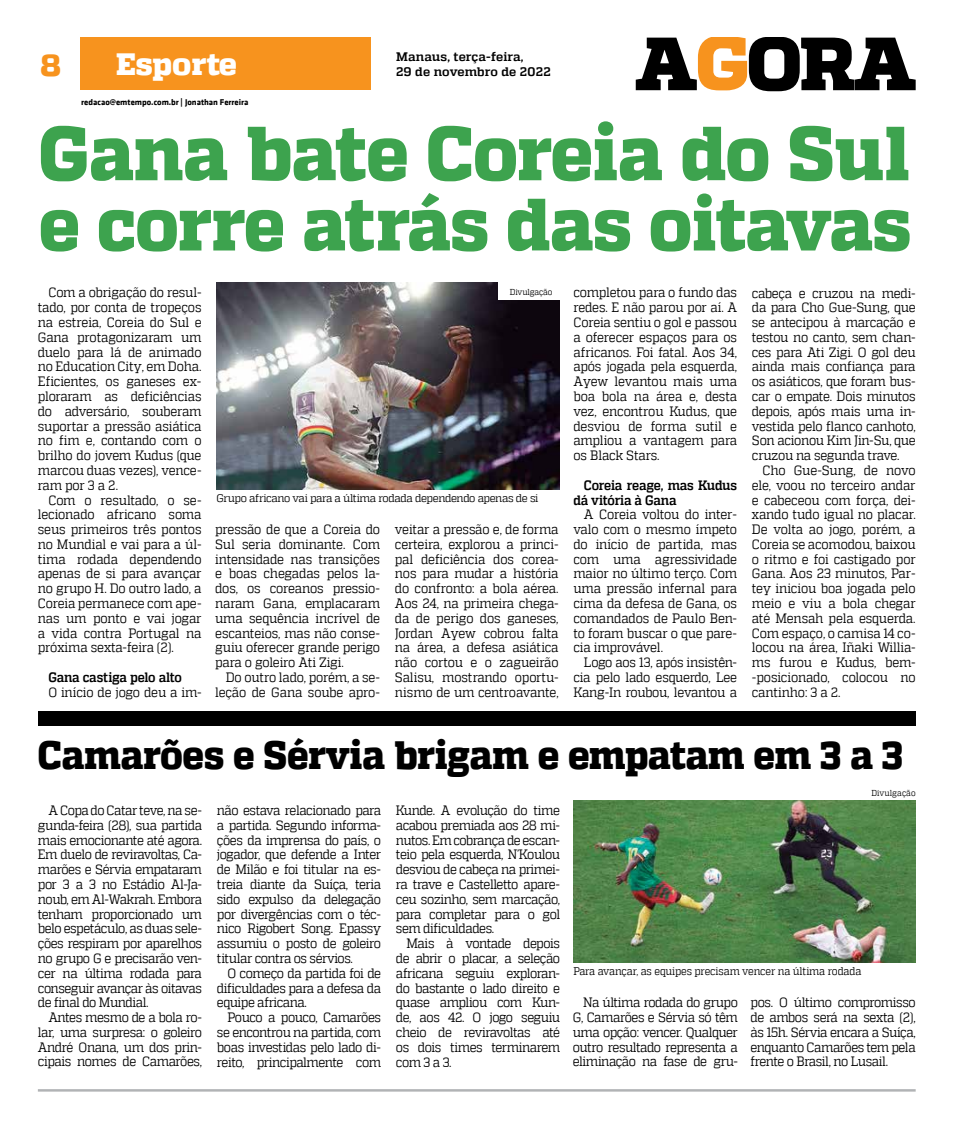
<style>
.page{position:relative;width:957px;height:1134px;background:#fff}
.page>*{position:absolute;margin:0;border:0;box-sizing:border-box;transform-origin:0 0}
.t1{font:800 76.38px "MW Quadon";letter-spacing:-.015em;color:#3da34e;scale:.95 1}
.t2{font:800 73.88px "MW Quadon";letter-spacing:-.02em;color:#3da34e;scale:.95 1}
.t3{font:800 39.38px "MW Quadon";letter-spacing:-.015em;color:#000;scale:.93 1}
.t4{font:800 30.75px "MW Quadon";color:#fff}
.t5{font:800 30.75px "MW Quadon";color:#f7931e}
.t6{font:13.5px/14.8px "MW Quadon";letter-spacing:-.025em;color:#000;text-align:justify;scale:.9 1}
.t7{font:700 13.5px/14.8px "MW Quadon";letter-spacing:-.015em;color:#000;scale:.9 1}
.t8{font:700 12.38px "MW Quadon";letter-spacing:.005em;color:#000}
.t9{font:11.12px "MW Quadon";letter-spacing:-.025em;color:#000;scale:.95 1}
.t10{font:11.12px "MW Quadon";letter-spacing:-.025em;color:#000;scale:.9 1}
.t11{font:700 8.62px "MW Klavika Bd";color:#000}
.t12{font:8.62px "MW Quadon";color:#000;scale:.9 1}
</style>
<div class="page">
<div style="left:81px;top:38px;width:290px;height:52px;background:#f7931e"></div>
<svg style="left:636px;top:38px;width:279px;height:53px"></svg>
<hr style="left:38px;top:1089px;width:877px;height:2px;background:#b1b3b5">
<img style="left:216px;top:283px;width:343px;height:207px">
<div style="left:498px;top:283px;width:61px;height:17px;background:#fff"></div>
<div style="left:38px;top:711px;width:877px;height:15px;background:#000"></div>
<img style="left:573px;top:800px;width:342px;height:163px">
<h3 class="t5" style="left:41px;top:47px;width:22px">8</h3>
<h3 class="t4" style="left:116px;top:46px;width:122px">Esporte</h3>
<p class="t11" style="left:81px;top:96px;width:169px">redacao@emtempo.com.br | Jonathan Ferreira</p>
<p class="t8" style="left:396px;top:49px;width:129px">Manaus, terça-feira,</p>
<p class="t8" style="left:396px;top:64px;width:156px">29 de novembro de 2022</p>
<h1 class="t1" style="left:39px;top:109px;width:918px">Gana bate Coreia do Sul</h1>
<h2 class="t2" style="left:39px;top:181px;width:920px">e corre atrás das oitavas</h2>
<p class="t6" style="left:38px;top:285px;width:183px;text-indent:11px">Com a obrigação do resul&shy;tado, por conta de tropeços na estreia, Coreia do Sul e Gana protagonizaram um duelo para lá de animado no Education City, em Doha.<br>Eficientes, os ganeses ex&shy;ploraram as deficiências do adversário, souberam suportar a pressão asiática no fim e, contando com o brilho do jovem Kudus (que marcou duas vezes), vence&shy;ram por 3 a 2.</p>
<p class="t6" style="left:38px;top:492px;width:183px;text-indent:11px">Com o resultado, o se&shy;lecionado africano soma seus primeiros três pontos no Mundial e vai para a úl&shy;tima rodada dependendo apenas de si para avançar no grupo H. Do outro lado, a Coreia permanece com ape&shy;nas um ponto e vai jogar a vida contra Portugal na próxima sexta-feira (2).</p>
<p class="t7" style="left:48px;top:670px;width:150px">Gana castiga pelo alto</p>
<p class="t6" style="left:48px;top:685px;width:172px">O início de jogo deu a im-</p>
<p class="t12" style="left:510px;top:287px;width:49px">Divulgação</p>
<p class="t6" style="left:573px;top:285px;width:183px">completou para o fundo das redes. E não parou por aí. A Coreia sentiu o gol e passou a oferecer espaços para os africanos. Foi fatal. Aos 34, após jogada pela esquerda, Ayew levantou mais uma boa bola na área e, desta vez, encontrou Kudus, que desviou de forma sutil e ampliou a vantagem para os Black Stars.</p>
<p class="t7" style="left:573px;top:478px;width:183px;text-indent:11px">Coreia reage, mas Kudus dá vitória à Gana</p>
<p class="t6" style="left:573px;top:507px;width:183px;text-indent:11px">A Coreia voltou do inter&shy;valo com o mesmo ímpeto do início de partida, mas com uma agressividade maior no último terço. Com uma pressão infernal para cima da defesa de Gana, os comandados de Paulo Ben&shy;to foram buscar o que pare&shy;cia improvável.</p>
<p class="t6" style="left:573px;top:655px;width:183px;text-indent:11px">Logo aos 13, após insistên&shy;cia pelo lado esquerdo, Lee Kang-In roubou, levantou a</p>
<p class="t9" style="left:216px;top:491px;width:340px">Grupo africano vai para a última rodada dependendo apenas de si</p>
<p class="t6" style="left:215px;top:522px;width:185px">pressão de que a Coreia do Sul seria dominante. Com intensidade nas transições e boas chegadas pelos la&shy;dos, os coreanos pressio&shy;naram Gana, emplacaram uma sequência incrível de escanteios, mas não conse&shy;guiu oferecer grande perigo para o goleiro Ati Zigi.</p>
<p class="t6" style="left:215px;top:670px;width:185px;text-align:right">Do outro lado, porém, a se&shy;leção de Gana soube apro-</p>
<p class="t6" style="left:395px;top:522px;width:183px">veitar a pressão e, de forma certeira, explorou a princi&shy;pal deficiência dos corea&shy;nos para mudar a história do confronto: a bola aérea.<br>Aos 24, na primeira chega&shy;da de perigo dos ganeses, Jordan Ayew cobrou falta na área, a defesa asiática não cortou e o zagueirão Salisu, mostrando oportu&shy;nismo de um centroavante,</p>
<p class="t6" style="left:752px;top:285px;width:183px">cabeça e cruzou na medi&shy;da para Cho Gue-Sung, que se antecipou à marcação e testou no canto, sem chan&shy;ces para Ati Zigi. O gol deu ainda mais confiança para os asiáticos, que foram bus&shy;car o empate. Dois minutos depois, após mais uma in&shy;vestida pelo flanco canhoto, Son acionou Kim Jin-Su, que cruzou na segunda trave.</p>
<p class="t6" style="left:752px;top:463px;width:183px;text-indent:11px">Cho Gue-Sung, de novo ele, voou no terceiro andar e cabeceou com força, dei&shy;xando tudo igual no placar.<br>De volta ao jogo, porém, a Coreia se acomodou, baixou o ritmo e foi castigado por Gana. Aos 23 minutos, Par&shy;tey iniciou boa jogada pelo meio e viu a bola chegar até Mensah pela esquerda.<br>Com espaço, o camisa 14 co&shy;locou na área, Iñaki Willia&shy;ms furou e Kudus, bem--posicionado, colocou no cantinho: 3 a 2.</p>
<h3 class="t3" style="left:38px;top:732px;width:931px">Camarões e Sérvia brigam e empatam em 3 a 3</h3>
<p class="t6" style="left:38px;top:803px;width:184px;text-indent:11px">A Copa do Catar teve, na se&shy;gunda-feira (28), sua partida mais emocionante até agora.<br>Em duelo de reviravoltas, Ca&shy;marões e Sérvia empataram por 3 a 3 no Estádio Al-Ja&shy;noub, em Al-Wakrah. Embora tenham proporcionado um belo espetáculo, as duas sele&shy;ções respiram por aparelhos no grupo G e precisarão ven&shy;cer na última rodada para conseguir avançar às oitavas de final do Mundial.</p>
<p class="t6" style="left:38px;top:1010px;width:184px;text-indent:11px">Antes mesmo de a bola ro&shy;lar, uma surpresa: o goleiro André Onana, um dos prin&shy;cipais nomes de Camarões,</p>
<p class="t12" style="left:871px;top:788px;width:51px">Divulgação</p>
<p class="t6" style="left:217px;top:803px;width:184px">não estava relacionado para a partida. Segundo informa&shy;ções da imprensa do país, o jogador, que defende a Inter de Milão e foi titular na es&shy;treia diante da Suíça, teria sido expulso da delegação por divergências com o téc&shy;nico Rigobert Song. Epassy assumiu o posto de goleiro titular contra os sérvios.</p>
<p class="t6" style="left:217px;top:965px;width:184px;text-indent:11px">O começo da partida foi de dificuldades para a defesa da equipe africana.</p>
<p class="t6" style="left:217px;top:1010px;width:184px;text-indent:11px">Pouco a pouco, Camarões se encontrou na partida, com boas investidas pelo lado di&shy;reito, principalmente com</p>
<p class="t6" style="left:396px;top:803px;width:184px">Kunde. A evolução do time acabou premiada aos 28 mi&shy;nutos. Em cobrança de escan&shy;teio pela esquerda, N’Koulou desviou de cabeça na primei&shy;ra trave e Castelletto apare&shy;ceu sozinho, sem marcação, para completar para o gol sem dificuldades.</p>
<p class="t6" style="left:396px;top:936px;width:184px;text-indent:11px">Mais à vontade depois de abrir o placar, a seleção africana seguiu exploran&shy;do bastante o lado direito e quase ampliou com Kun&shy;de, aos 42. O jogo seguiu cheio de reviravoltas até os dois times terminarem com 3 a 3.</p>
<p class="t10" style="left:573px;top:964px;width:322px">Para avançar, as equipes precisam vencer na última rodada</p>
<p class="t6" style="left:573px;top:995px;width:185px;text-indent:11px">Na última rodada do grupo G, Camarões e Sérvia só têm uma opção: vencer. Qualquer outro resultado representa a eliminação na fase de gru-</p>
<p class="t6" style="left:750px;top:995px;width:185px">pos. O último compromisso de ambos será na sexta (2), às 15h. Sérvia encara a Suíça, enquanto Camarões tem pela frente o Brasil, no Lusail.</p>
</div>
